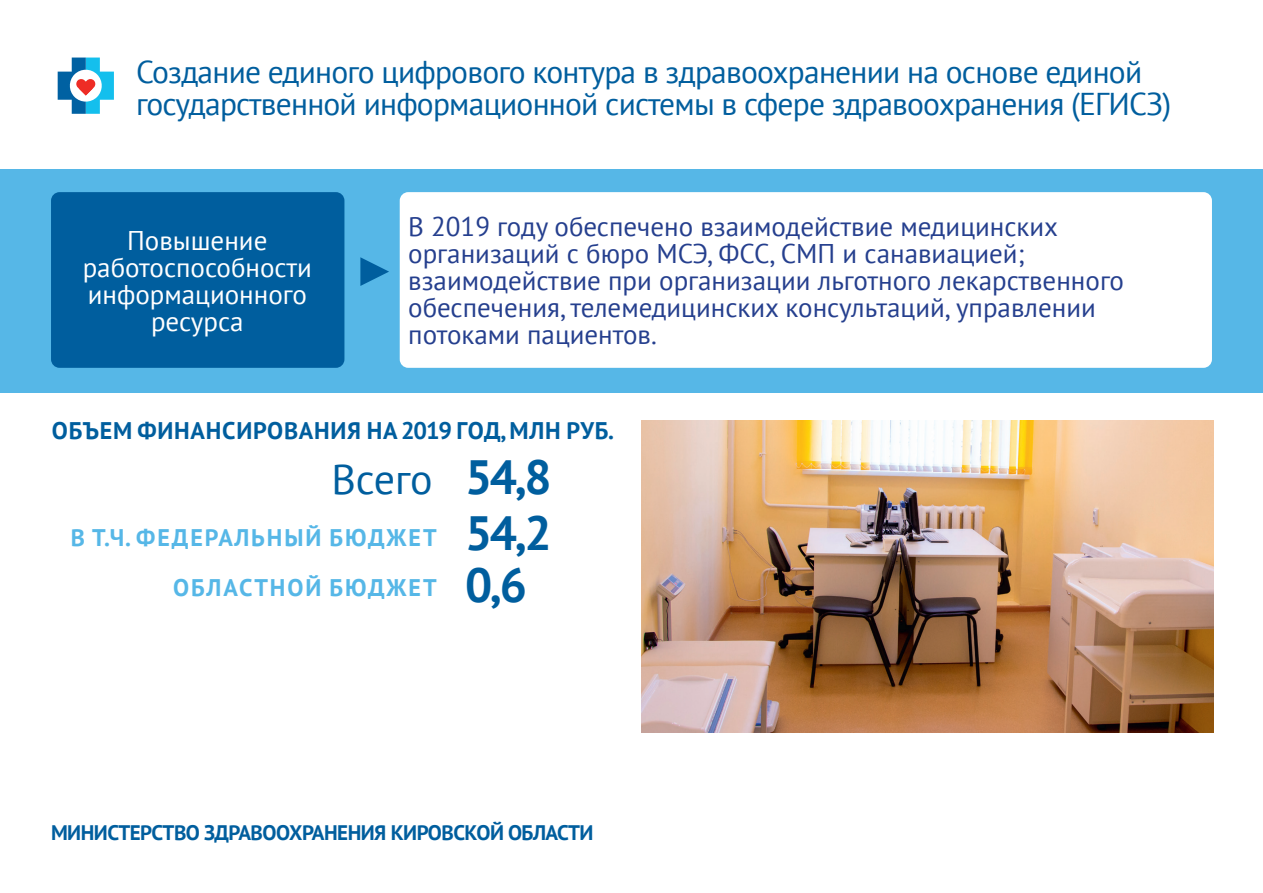
<style>
.page{position:relative;width:1263px;height:893px;background:#fff}
.page>*{position:absolute;margin:0;border:0;box-sizing:border-box;transform-origin:0 0}
.t1{font:700 48px/54px "PT Sans";color:#005e9e;text-align:justify}
.t2{font:42px "PT Sans";letter-spacing:-.01em;color:#005e9e}
.t3{font:31.5px/31.5px "PT Sans";letter-spacing:-.025em;color:#005e9e}
.t4{font:27px/27px "PT Sans";color:#253f8e}
.t5{font:27px/27px "PT Sans";color:#fff;text-align:center}
.t6{font:700 24px/49.9px "PT Sans";letter-spacing:.08em;color:#56b7e7;text-align:right}
.t7{font:700 24px "PT Sans";letter-spacing:.03em;color:#005e9e}
.t8{font:700 21px "PT Sans";letter-spacing:-.025em;color:#005e9e}
</style>
<div class="page">
<svg style="left:58px;top:58px;width:56px;height:56px"></svg>
<div style="left:0;top:169px;width:1263px;height:223px;background:#56b7e7"></div>
<div style="left:51px;top:192px;width:293px;height:176px;background:#005e9e;border-radius:9px"></div>
<div style="left:400px;top:192px;width:812px;height:176px;background:#fff;border-radius:9px"></div>
<svg style="left:360px;top:257px;width:29px;height:29px"></svg>
<img style="left:641px;top:421px;width:572px;height:311px">
<p class="t3" style="left:136px;top:56px;width:1037px">Создание единого цифрового контура в здравоохранении на основе единой государственной информационной системы в сфере здравоохранения (ЕГИСЗ)</p>
<p class="t5" style="left:83px;top:226px;width:231px">Повышение работоспособности информационного ресурса</p>
<p class="t4" style="left:408px;top:213px;width:717px">В 2019 году обеспечено взаимодействие медицинских организаций с бюро МСЭ, ФСС, СМП и санавиацией; взаимодействие при организации льготного лекарственного обеспечения, телемедицинских консультаций, управлении потоками пациентов.</p>
<p class="t7" style="left:52px;top:414px;width:563px">ОБЪЕМ ФИНАНСИРОВАНИЯ НА 2019 ГОД, МЛН РУБ.</p>
<h2 class="t2" style="left:331px;top:453px;width:103px">Всего</h2>
<p class="t6" style="left:71px;top:512px;width:367px">В Т.Ч. ФЕДЕРАЛЬНЫЙ БЮДЖЕТ<br>ОБЛАСТНОЙ БЮДЖЕТ</p>
<h1 class="t1" style="left:465px;top:450px;width:88px">54,8<br>54,2<br>0,6</h1>
<p class="t8" style="left:51px;top:818px;width:544px">МИНИСТЕРСТВО ЗДРАВООХРАНЕНИЯ КИРОВСКОЙ ОБЛАСТИ</p>
</div>
